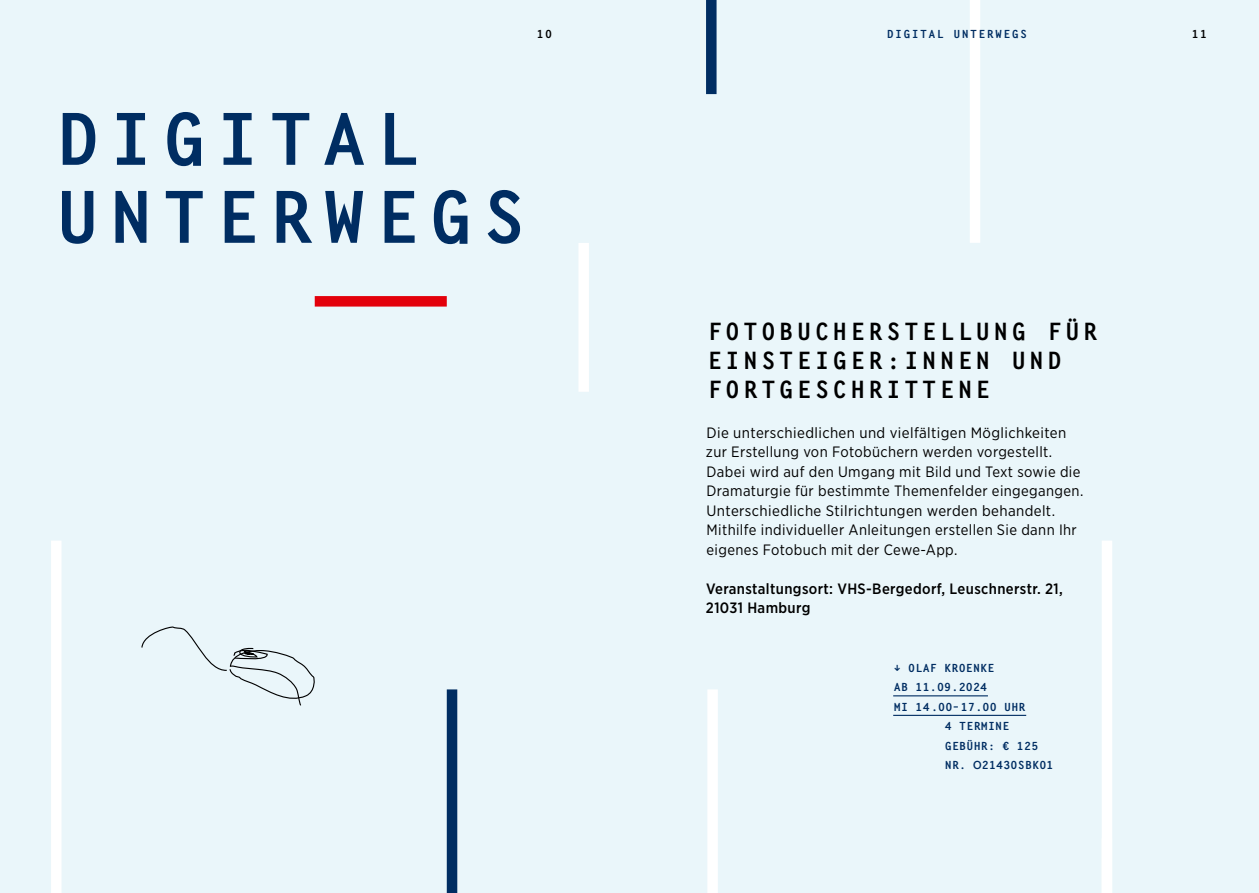
<style>
.page{position:relative;width:1259px;height:893px;background:#eaf6fa}
.page>*{position:absolute;margin:0;border:0;box-sizing:border-box;transform-origin:0 0}
.t1{font:72px/78px "Koerberhaus";color:#002d62}
.t2{font:24px/29.2px "Koerberhaus";letter-spacing:.02em;color:#000}
.t3{font:15px/19.5px "Gotham Narrow";letter-spacing:.025em;color:#000}
.t4{font:500 15px/19.5px "Gotham Narrow";letter-spacing:.025em;color:#000}
.t5{font:11.25px "Koerberhaus";letter-spacing:-.1em;color:#002d62}
.t6{font:11.25px "Koerberhaus";color:#002d62}
.t7{font:11.25px "Koerberhaus";color:#000}
.s1{font-family:"Helvetica Neue";font-weight:500}
</style>
<div class="page">
<div style="left:707px;top:689px;width:11px;height:204px;background:#fff"></div>
<div style="left:969px;top:0;width:11px;height:243px;background:#fff"></div>
<div style="left:706px;top:0;width:10px;height:94px;background:#002d62"></div>
<div style="left:447px;top:689px;width:10px;height:204px;background:#002d62"></div>
<div style="left:1101px;top:541px;width:11px;height:352px;background:#fff"></div>
<div style="left:578px;top:243px;width:11px;height:149px;background:#fff"></div>
<div style="left:315px;top:296px;width:132px;height:11px;background:#e3000b"></div>
<div style="left:51px;top:541px;width:11px;height:352px;background:#fff"></div>
<svg style="left:141px;top:626px;width:174px;height:80px"></svg>
<hr style="left:893px;top:695px;width:95px;height:1px;background:#002d62">
<hr style="left:893px;top:715px;width:133px;height:1px;background:#002d62">
<p class="t7" style="left:536px;top:27px;width:18px">10</p>
<p class="t5" style="left:886px;top:27px;width:42px">DIGITAL</p>
<p class="t6" style="left:953px;top:27px;width:73px">UNTERWEGS</p>
<p class="t7" style="left:1191px;top:27px;width:18px">11</p>
<h1 class="t1" style="left:51px;top:99px;width:460px">DIGITAL<br>UNTERWEGS</h1>
<h2 class="t2" style="left:706px;top:316px;width:394px">FOTOBUCHERSTELLUNG FÜR<br>EINSTEIGER:INNEN UND<br>FORTGESCHRITTENE</h2>
<p class="t3" style="left:706px;top:422px;width:379px">Die unterschiedlichen und vielfältigen Möglichkeiten zur Erstellung von Fotobüchern werden vorgestellt.<br>Dabei wird auf den Umgang mit Bild und Text sowie die Dramaturgie für bestimmte Themenfelder eingegangen.<br>Unterschiedliche Stilrichtungen werden behandelt.<br>Mithilfe individueller Anleitungen erstellen Sie dann Ihr eigenes Fotobuch mit der Cewe-App.</p>
<p class="t4" style="left:706px;top:579px;width:358px">Veranstaltungsort: VHS-Bergedorf, Leuschnerstr. 21,<br>21031 Hamburg</p>
<p class="t5" style="left:893px;top:661px;width:23px">↓ OLA</p>
<p class="t5" style="left:929px;top:661px;width:67px">F KROENKE</p>
<p class="t5" style="left:893px;top:680px;width:96px">AB 11.09.2024</p>
<p class="t5" style="left:893px;top:700px;width:134px">MI 14.00–17.00 UHR</p>
<p class="t5" style="left:944px;top:719px;width:64px">4 TERMINE</p>
<p class="t5" style="left:893px;top:739px;width:30px">G</p>
<p class="t5" style="left:951px;top:739px;width:89px">EBÜHR: € 125</p>
<p class="t5" style="left:893px;top:758px;width:30px">N</p>
<p class="t5" style="left:951px;top:758px;width:104px">R. <span class="s1">O</span>21430SB K01</p>
</div>
